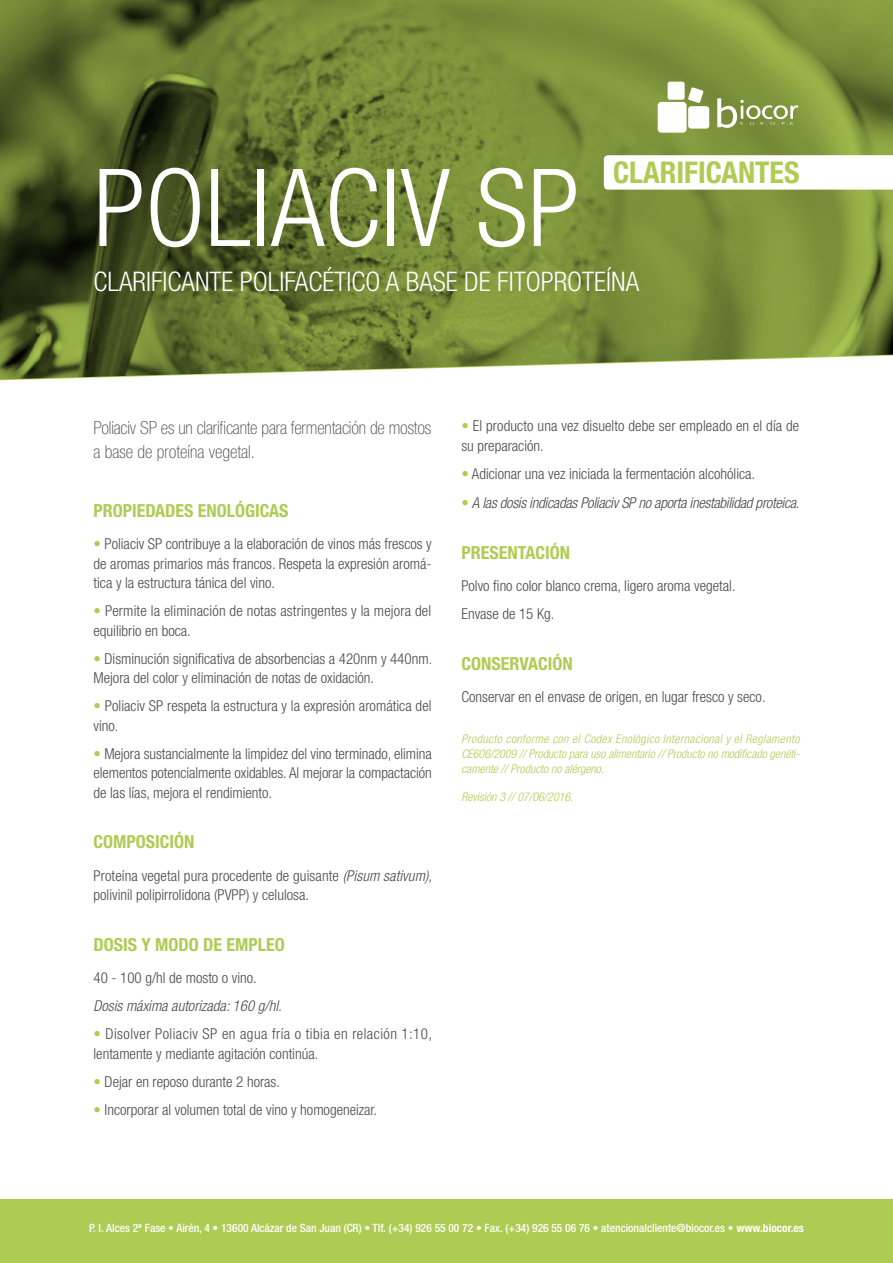
<style>
.page{position:relative;width:893px;height:1263px;background:#fff}
.page>*{position:absolute;margin:0;border:0;box-sizing:border-box;transform-origin:0 0}
.t1{font:300 condensed 107.7px "Helvetica Neue LT Std";color:#fff}
.t2{font:700 condensed 30px "Helvetica Neue LT Std";color:#aecc53}
.t3{font:300 condensed 27px "Helvetica Neue LT Std";color:#fff}
.t4{font:700 condensed 18px "Helvetica Neue LT Std";color:#aecc53}
.t5{font:100 condensed 18px/24px "Helvetica Neue LT Std";letter-spacing:-.01em;color:#4a4a49}
.t6{font:300 condensed 15px/19.5px "Helvetica Neue LT Std";color:#4a4a49}
.t7{font:300 condensed 15px/19.5px "Helvetica Neue LT Std";letter-spacing:.03em;color:#4a4a49}
.t8{font:italic 300 condensed 15px "Helvetica Neue LT Std";letter-spacing:-.02em;color:#4a4a49}
.t9{font:italic 300 condensed 15px "Helvetica Neue LT Std";color:#4a4a49}
.t10{font:italic 300 condensed 12px/15px "Helvetica Neue LT Std";color:#aecc53;text-align:justify}
.t11{font:500 condensed 11.55px "Helvetica Neue LT Std";color:#fff}
.s1{font-weight:400;color:#aecc53}
.s2{font-style:italic}
.s3{font-weight:400;font-style:normal;color:#aecc53}
.s4{font-weight:300}
.s5{font-weight:700}
</style>
<div class="page">
<div style="left:0;top:1199px;width:893px;height:64px;background:#aecc53"></div>
<svg style="left:0;top:0;width:893px;height:381px;background:#71823a"></svg>
<svg style="left:604px;top:155px;width:289px;height:35px"></svg>
<svg style="left:658px;top:82px;width:51px;height:51px"></svg>
<svg style="left:717px;top:97px;width:81px;height:31px"></svg>
<h1 class="t1" style="left:94px;top:146px;width:487px">POLIACIV SP</h1>
<h2 class="t2" style="left:613px;top:154px;width:188px">CLARIFICANTES</h2>
<h3 class="t3" style="left:94px;top:266px;width:547px">CLARIFICANTE POLIFACÉTICO A BASE DE FITOPROTEÍNA</h3>
<p class="t5" style="left:94px;top:415px;width:339px">Poliaciv SP es un clarificante para fermentación de mostos a base de proteína vegetal.</p>
<p class="t4" style="left:94px;top:499px;width:197px">PROPIEDADES ENOLÓGICAS</p>
<p class="t6" style="left:94px;top:534px;width:340px;text-align:justify"><span class="s1">•</span> Poliaciv SP contribuye a la elaboración de vinos más frescos y de aromas primarios más francos. Respeta la expresión aromá&shy;tica y la estructura tánica del vino.</p>
<p class="t6" style="left:94px;top:601px;width:339px"><span class="s1">•</span> Permite la eliminación de notas astringentes y la mejora del equilibrio en boca.</p>
<p class="t6" style="left:94px;top:648px;width:340px"><span class="s1">•</span> Disminución significativa de absorbencias a 420nm y 440nm.<br>Mejora del color y eliminación de notas de oxidación.</p>
<p class="t6" style="left:94px;top:696px;width:339px"><span class="s1">•</span> Poliaciv SP respeta la estructura y la expresión aromática del vino.</p>
<p class="t6" style="left:94px;top:743px;width:340px;text-align:justify"><span class="s1">•</span> Mejora sustancialmente la limpidez del vino terminado, elimina elementos potencialmente oxidables. Al mejorar la compactación de las lías, mejora el rendimiento.</p>
<p class="t4" style="left:94px;top:831px;width:102px">COMPOSICIÓN</p>
<p class="t6" style="left:94px;top:865px;width:340px">Proteína vegetal pura procedente de guisante <span class="s2">(Pisum sativum)</span>, polivinil polipirrolidona (PVPP) y celulosa.</p>
<p class="t4" style="left:94px;top:933px;width:193px">DOSIS Y MODO DE EMPLEO</p>
<p class="t6" style="left:94px;top:968px;width:165px">40 - 100 g/hl de mosto o vino.</p>
<p class="t9" style="left:94px;top:997px;width:190px">Dosis máxima autorizada: 160 g/hl.</p>
<p class="t7" style="left:94px;top:1024px;width:340px"><span class="s1">•</span> Disolver Poliaciv SP en agua fría o tibia en relación 1:10, lentamente y mediante agitación continúa.</p>
<p class="t6" style="left:94px;top:1071px;width:188px"><span class="s1">•</span> Dejar en reposo durante 2 horas.</p>
<p class="t6" style="left:94px;top:1099px;width:285px"><span class="s1">•</span> Incorporar al volumen total de vino y homogeneizar.</p>
<p class="t6" style="left:461px;top:416px;width:339px"><span class="s1">•</span> El producto una vez disuelto debe ser empleado en el día de su preparación.</p>
<p class="t6" style="left:461px;top:464px;width:295px"><span class="s1">•</span> Adicionar una vez iniciada la fermentación alcohólica.</p>
<p class="t8" style="left:461px;top:494px;width:340px"><span class="s3">•</span> A las dosis indicadas Poliaciv SP no aporta inestabilidad proteica.</p>
<p class="t4" style="left:461px;top:542px;width:110px">PRESENTACIÓN</p>
<p class="t6" style="left:461px;top:572px;width:276px;line-height:28px">Polvo fino color blanco crema, ligero aroma vegetal.<br>Envase de 15 Kg.</p>
<p class="t4" style="left:461px;top:653px;width:113px">CONSERVACIÓN</p>
<p class="t6" style="left:461px;top:687px;width:306px">Conservar en el envase de origen, en lugar fresco y seco.</p>
<p class="t10" style="left:461px;top:731px;width:340px">Producto conforme con el Codex Enológico Internacional y el Reglamento CE606/2009 // Producto para uso alimentario // Producto no modificado genéti&shy;camente // Producto no alérgeno.</p>
<p class="t10" style="left:461px;top:789px;width:113px">Revisión 3 // 07/06/2016.</p>
<p class="t11" style="left:89px;top:1220px;width:716px">P. I. Alces 2ª Fase <span class="s4">•</span> Airén, 4 <span class="s4">•</span> 13600 Alcázar de San Juan (CR) • Tlf. (+34) 926 55 00 72 • Fax. (+34) 926 55 06 76 • atencionalcliente@biocor.es <span class="s4">•</span> <span class="s5">www.biocor.es</span></p>
</div>
